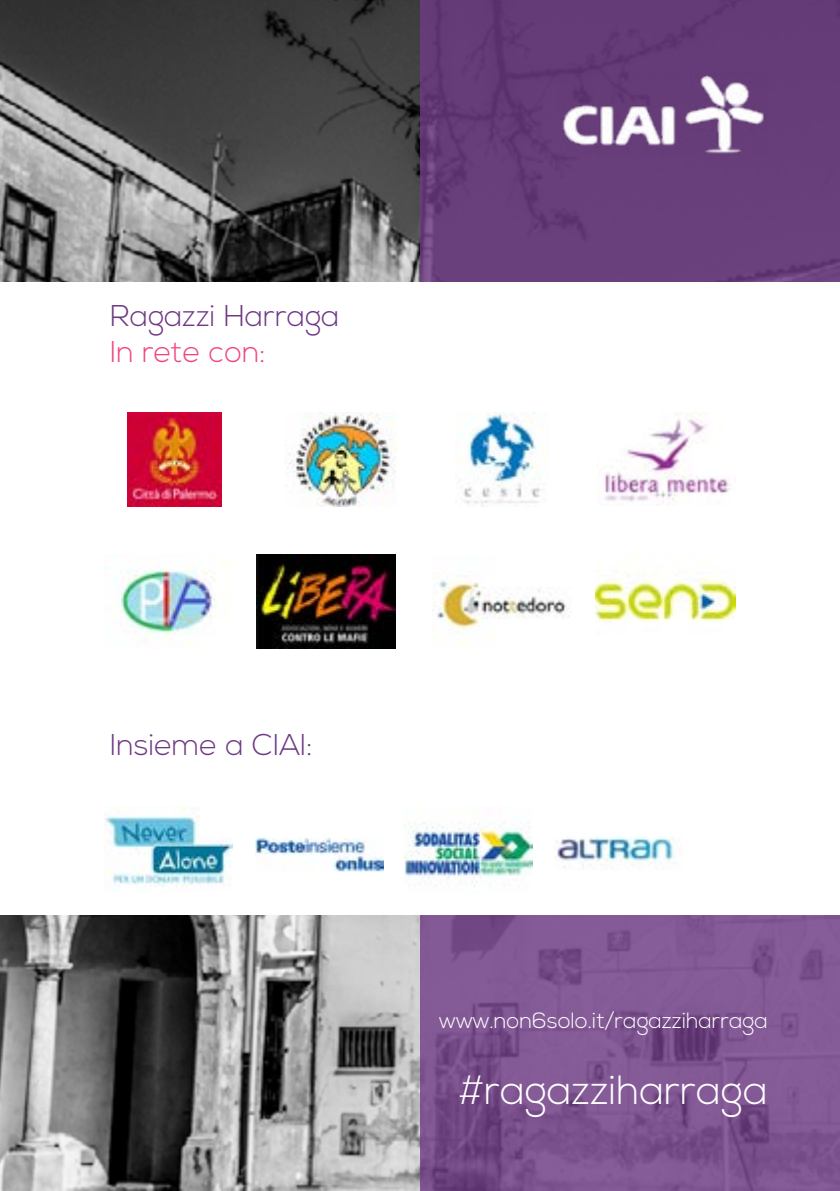
<style>
.page{position:relative;width:840px;height:1191px;background:#fff}
.page>*{position:absolute;margin:0;border:0;box-sizing:border-box;transform-origin:0 0}
.t1{font:300 40.8px "Nexa";color:#fff}
.t2{font:300 30px "Nexa";color:#6e3884}
.t3{font:300 30px "Nexa";color:#f04582}
.t4{font:300 22px "Nexa";color:#fff}
</style>
<div class="page">
<img style="left:0;top:0;width:420px;height:1191px">
<svg style="left:420px;top:0;width:419px;height:1191px;background:#734985"></svg>
<img style="left:558px;top:72px;width:209px;height:84px">
<div style="left:0;top:283px;width:839px;height:632px;background:#fff"></div>
<img style="left:104px;top:806px;width:128px;height:81px">
<img style="left:255px;top:837px;width:128px;height:35px">
<img style="left:404px;top:822px;width:128px;height:65px">
<img style="left:556px;top:837px;width:121px;height:32px">
<img style="left:256px;top:555px;width:139px;height:93px">
<img style="left:604px;top:413px;width:127px;height:90px">
<img style="left:120px;top:555px;width:111px;height:88px">
<img style="left:432px;top:580px;width:138px;height:66px">
<img style="left:287px;top:413px;width:109px;height:93px">
<img style="left:595px;top:564px;width:140px;height:57px">
<img style="left:455px;top:413px;width:91px;height:93px">
<img style="left:127px;top:413px;width:94px;height:93px">
<h2 class="t2" style="left:110px;top:298px;width:231px">Ragazzi Harraga</h2>
<h2 class="t3" style="left:110px;top:334px;width:157px">In rete con:</h2>
<h2 class="t2" style="left:110px;top:727px;width:204px">Insieme a CIAI:</h2>
<p class="t4" style="left:439px;top:1008px;width:330px">www.non6solo.it/ragazziharraga</p>
<h1 class="t1" style="left:458px;top:1067px;width:310px">#ragazziharraga</h1>
</div>
